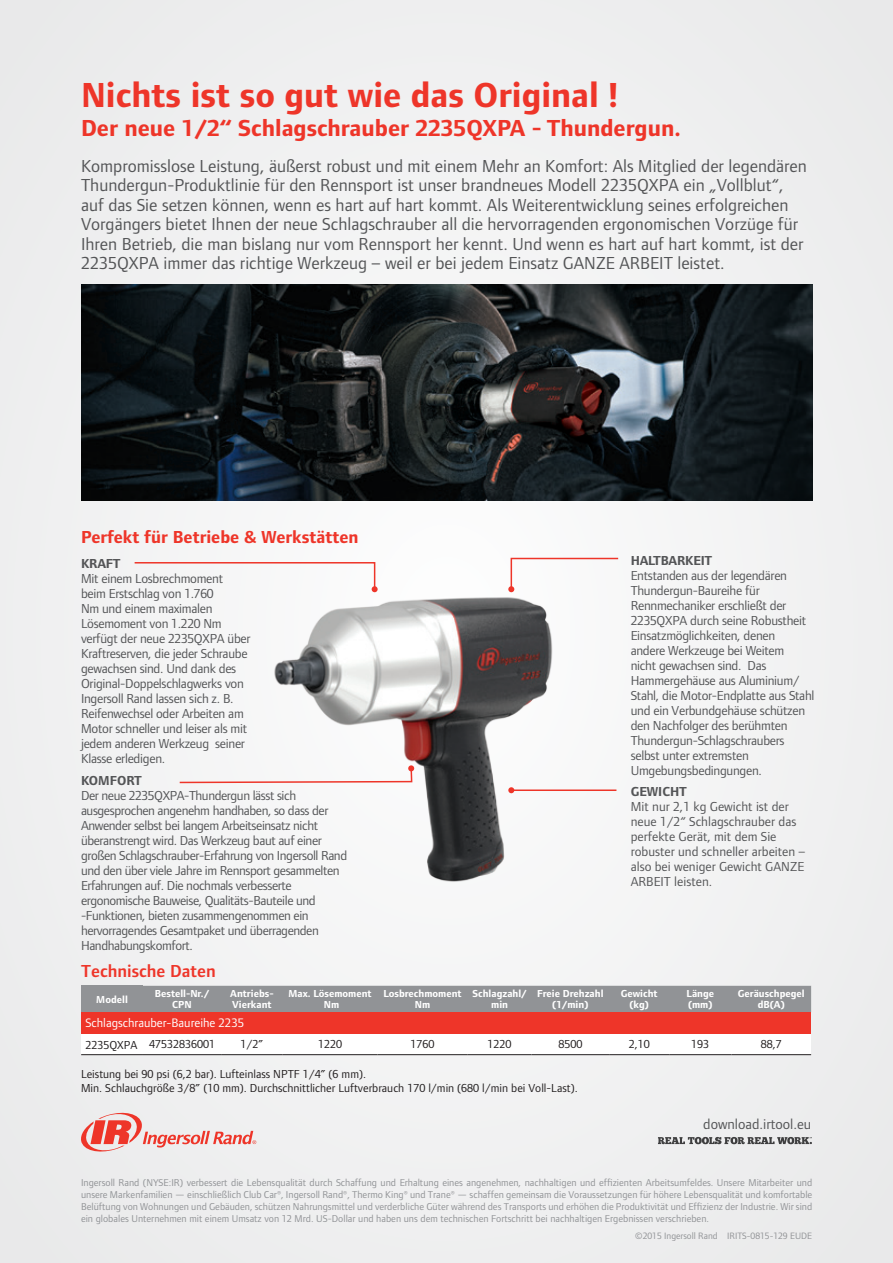
<style>
.page{position:relative;width:893px;height:1263px;background:#f0f0f1}
.page>*{position:absolute;margin:0;border:0;box-sizing:border-box;transform-origin:0 0}
.t1{font:700 36px "Foundry Form Sans";color:#ee3529}
.t2{font:700 24px "Foundry Form Sans";color:#ee3529}
.Text_Produktbeschrei{font:18px/19.5px "Foundry Form Sans";color:#545557}
.t3{font:700 18px "Foundry Form Sans";color:#ee3529}
.Headline_Tabelle{font:600 18px "Foundry Form Sans";color:#ee3529}
.t4{font:14.7px "Foundry Form Sans";color:#545557}
.Text_Produktbeschrei-2{font:13.5px/15px "Foundry Form Sans";letter-spacing:-.02em;color:#545557}
.Text_Produktbeschrei-3{font:13.5px/15px "Foundry Form Sans";color:#545557}
.Text_Produktbeschrei-4{font:700 13.5px "Foundry Form Sans";color:#545557}
.Zwischenüberschrift{font:12.75px "Foundry Form Sans";color:#fff}
.Tabellentext_zentrie{font:12px/14.4px "Foundry Form Sans";color:#231f20}
.Tabellentext_linksbü{font:12px "Foundry Form Sans";color:#231f20}
.Einheiten_im_Tabelle{font:700 10.5px/10.5px "Foundry Form Sans";color:#fff;text-align:center}
.t5{font:10.35px/12px "Foundry Form Sans";color:#919396;text-align:justify}
.t6{font:9.6px "Foundry Form Sans";color:#919396}
.s1{font-weight:700}
</style>
<div class="page">
<svg style="left:81px;top:1112px;width:175px;height:40px"></svg>
<svg style="left:658px;top:1137px;width:154px;height:7px"></svg>
<div style="left:81px;top:986px;width:730px;height:69px;background:#fff"></div>
<div style="left:81px;top:986px;width:62px;height:26px;background:#919396"></div>
<div style="left:143px;top:986px;width:668px;height:26px;background:#919396"></div>
<div style="left:81px;top:1012px;width:730px;height:21px;background:#ee3529"></div>
<hr style="left:81px;top:1054px;width:62px;height:1px;background:#231f20">
<hr style="left:143px;top:1054px;width:78px;height:1px;background:#231f20">
<hr style="left:221px;top:1054px;width:62px;height:1px;background:#231f20">
<hr style="left:283px;top:1054px;width:94px;height:1px;background:#231f20">
<hr style="left:377px;top:1054px;width:91px;height:1px;background:#231f20">
<hr style="left:468px;top:1054px;width:63px;height:1px;background:#231f20">
<hr style="left:531px;top:1054px;width:78px;height:1px;background:#231f20">
<hr style="left:609px;top:1054px;width:60px;height:1px;background:#231f20">
<hr style="left:669px;top:1054px;width:62px;height:1px;background:#231f20">
<hr style="left:731px;top:1054px;width:80px;height:1px;background:#231f20">
<img style="left:81px;top:285px;width:731px;height:216px">
<img style="left:274px;top:582px;width:278px;height:300px">
<svg style="left:134px;top:561px;width:244px;height:31px"></svg>
<svg style="left:179px;top:765px;width:235px;height:19px"></svg>
<hr style="left:511px;top:789px;width:105px;height:2px;background:#ee3529">
<svg style="left:508px;top:787px;width:6px;height:6px"></svg>
<svg style="left:508px;top:557px;width:111px;height:35px"></svg>
<p class="t1" style="left:81px;top:74px;width:539px">Nichts ist so gut wie das Original !</p>
<p class="t2" style="left:81px;top:115px;width:601px">Der neue 1/2“ Schlagschrauber 2235QXPA - Thundergun.</p>
<p class="Text_Produktbeschrei" style="left:81px;top:156px;width:727px">Kompromisslose Leistung, äußerst robust und mit einem Mehr an Komfort: Als Mitglied der legendären Thundergun-Produktlinie für den Rennsport ist unser brandneues Modell 2235QXPA ein „Vollblut“, auf das Sie setzen können, wenn es hart auf hart kommt. Als Weiterentwicklung seines erfolgreichen Vorgängers bietet Ihnen der neue Schlagschrauber all die hervorragenden ergonomischen Vorzüge für Ihren Betrieb, die man bislang nur vom Rennsport her kennt. Und wenn es hart auf hart kommt, ist der 2235QXPA immer das richtige Werkzeug – weil er bei jedem Einsatz GANZE ARBEIT leistet.</p>
<p class="t3" style="left:81px;top:526px;width:279px">Perfekt für Betriebe &amp; Werkstätten</p>
<p class="Text_Produktbeschrei-2" style="left:81px;top:556px;width:171px"><span class="s1">KRAFT<br></span>Mit einem Losbrechmoment beim Erstschlag von 1.760<br>Nm und einem maximalen<br>Lösemoment von 1.220 Nm verfügt der neue 2235QXPA über<br>Kraftreserven, die jeder Schraube gewachsen sind. Und dank des<br>Original-Doppelschlagwerks von<br>Ingersoll Rand lassen sich z. B.<br>Reifenwechsel oder Arbeiten am<br>Motor schneller und leiser als mit jedem anderen Werkzeug seiner<br>Klasse erledigen.</p>
<p class="Text_Produktbeschrei-4" style="left:81px;top:773px;width:62px">KOMFORT</p>
<p class="Text_Produktbeschrei-2" style="left:81px;top:788px;width:268px">Der neue 2235QXPA-Thundergun lässt sich ausgesprochen angenehm handhaben, so dass der Anwender selbst bei langem Arbeitseinsatz nicht überanstrengt wird. Das Werkzeug baut auf einer großen Schlagschrauber-Erfahrung von Ingersoll Rand und den über viele Jahre im Rennsport gesammelten Erfahrungen auf. Die nochmals verbesserte ergonomische Bauweise, Qualitäts-Bauteile und -Funktionen, bieten zusammengenommen ein hervorragendes Gesamtpaket und überragenden Handhabungskomfort.</p>
<p class="Headline_Tabelle" style="left:81px;top:961px;width:136px">Technische Daten</p>
<p class="Text_Produktbeschrei-2" style="left:631px;top:552px;width:185px"><span class="s1">HALTBARKEIT<br></span>Entstanden aus der legendären<br>Thundergun-Baureihe für<br>Rennmechaniker erschließt der<br>2235QXPA durch seine Robustheit<br>Einsatzmöglichkeiten, denen<br>andere Werkzeuge bei Weitem<br>nicht gewachsen sind. Das<br>Hammergehäuse aus Aluminium/<br>Stahl, die Motor-Endplatte aus Stahl und ein Verbundgehäuse schützen den Nachfolger des berühmten<br>Thundergun-Schlagschraubers selbst unter extremsten<br>Umgebungsbedingungen.</p>
<p class="Text_Produktbeschrei-3" style="left:631px;top:784px;width:176px"><span class="s1">GEWICHT<br></span>Mit nur 2,1 kg Gewicht ist der neue 1/2“ Schlagschrauber das perfekte Gerät, mit dem Sie robuster und schneller arbeiten – also bei weniger Gewicht GANZE<br>ARBEIT leisten.</p>
<p class="Einheiten_im_Tabelle" style="left:96px;top:994px;width:33px">Modell</p>
<p class="Einheiten_im_Tabelle" style="left:155px;top:989px;width:56px">Bestell-Nr./<br>CPN</p>
<p class="Einheiten_im_Tabelle" style="left:230px;top:989px;width:45px">Antriebs-</p>
<p class="Einheiten_im_Tabelle" style="left:232px;top:999px;width:41px">Vierkant</p>
<p class="Einheiten_im_Tabelle" style="left:288px;top:989px;width:85px">Max. Lösemoment<br>Nm</p>
<p class="Einheiten_im_Tabelle" style="left:383px;top:989px;width:80px">Losbrechmoment<br>Nm</p>
<p class="Einheiten_im_Tabelle" style="left:472px;top:989px;width:56px">Schlagzahl/</p>
<p class="Einheiten_im_Tabelle" style="left:491px;top:999px;width:18px">min</p>
<p class="Einheiten_im_Tabelle" style="left:537px;top:989px;width:68px">Freie Drehzahl (1/min)</p>
<p class="Einheiten_im_Tabelle" style="left:621px;top:989px;width:38px">Gewicht (kg)</p>
<p class="Einheiten_im_Tabelle" style="left:686px;top:989px;width:29px;text-align:left">Länge (mm)</p>
<p class="Einheiten_im_Tabelle" style="left:738px;top:989px;width:68px">Geräuschpegel</p>
<p class="Einheiten_im_Tabelle" style="left:758px;top:999px;width:29px">dB(A)</p>
<p class="Zwischenüberschrift" style="left:85px;top:1015px;width:160px">Schlagschrauber-Baureihe 2235</p>
<p class="Tabellentext_linksbü" style="left:85px;top:1038px;width:54px">2235QXPA</p>
<p class="Tabellentext_zentrie" style="left:149px;top:1037px;width:67px">47532836001</p>
<p class="Tabellentext_zentrie" style="left:240px;top:1037px;width:24px">1/2”</p>
<p class="Tabellentext_zentrie" style="left:318px;top:1037px;width:25px">1220</p>
<p class="Tabellentext_zentrie" style="left:411px;top:1037px;width:25px">1760</p>
<p class="Tabellentext_zentrie" style="left:488px;top:1037px;width:25px">1220</p>
<p class="Tabellentext_zentrie" style="left:558px;top:1037px;width:25px">8500</p>
<p class="Tabellentext_zentrie" style="left:629px;top:1037px;width:22px">2,10</p>
<p class="Tabellentext_zentrie" style="left:691px;top:1037px;width:19px">193</p>
<p class="Tabellentext_zentrie" style="left:761px;top:1037px;width:22px">88,7</p>
<p class="Tabellentext_zentrie" style="left:81px;top:1066px;width:498px">Leistung bei 90 psi (6,2 bar). Lufteinlass NPTF 1/4” (6 mm).<br>Min. Schlauchgröße 3/8” (10 mm). Durchschnittlicher Luftverbrauch 170 l/min (680 l/min bei Voll-Last).</p>
<p class="t4" style="left:703px;top:1116px;width:110px">download.irtool.eu</p>
<p class="t5" style="left:81px;top:1176px;width:733px">Ingersoll Rand (NYSE:IR) verbessert die Lebensqualität durch Schaffung und Erhaltung eines angenehmen, nachhaltigen und effizienten Arbeitsumfeldes. Unsere Mitarbeiter und unsere Markenfamilien — einschließlich Club Car®, Ingersoll Rand®, Thermo King® und Trane® — schaffen gemeinsam die Voraussetzungen für höhere Lebensqualität und komfortable Belüftung von Wohnungen und Gebäuden, schützen Nahrungsmittel und verderbliche Güter während des Transports und erhöhen die Produktivität und Effizienz der Industrie. Wir sind ein globales Unternehmen mit einem Umsatz von 12 Mrd. US-Dollar und haben uns dem technischen Fortschritt bei nachhaltigen Ergebnissen verschrieben.</p>
<p class="t6" style="left:635px;top:1231px;width:178px">©2015 Ingersoll Rand IRITS-0815-129 EUDE</p>
</div>
